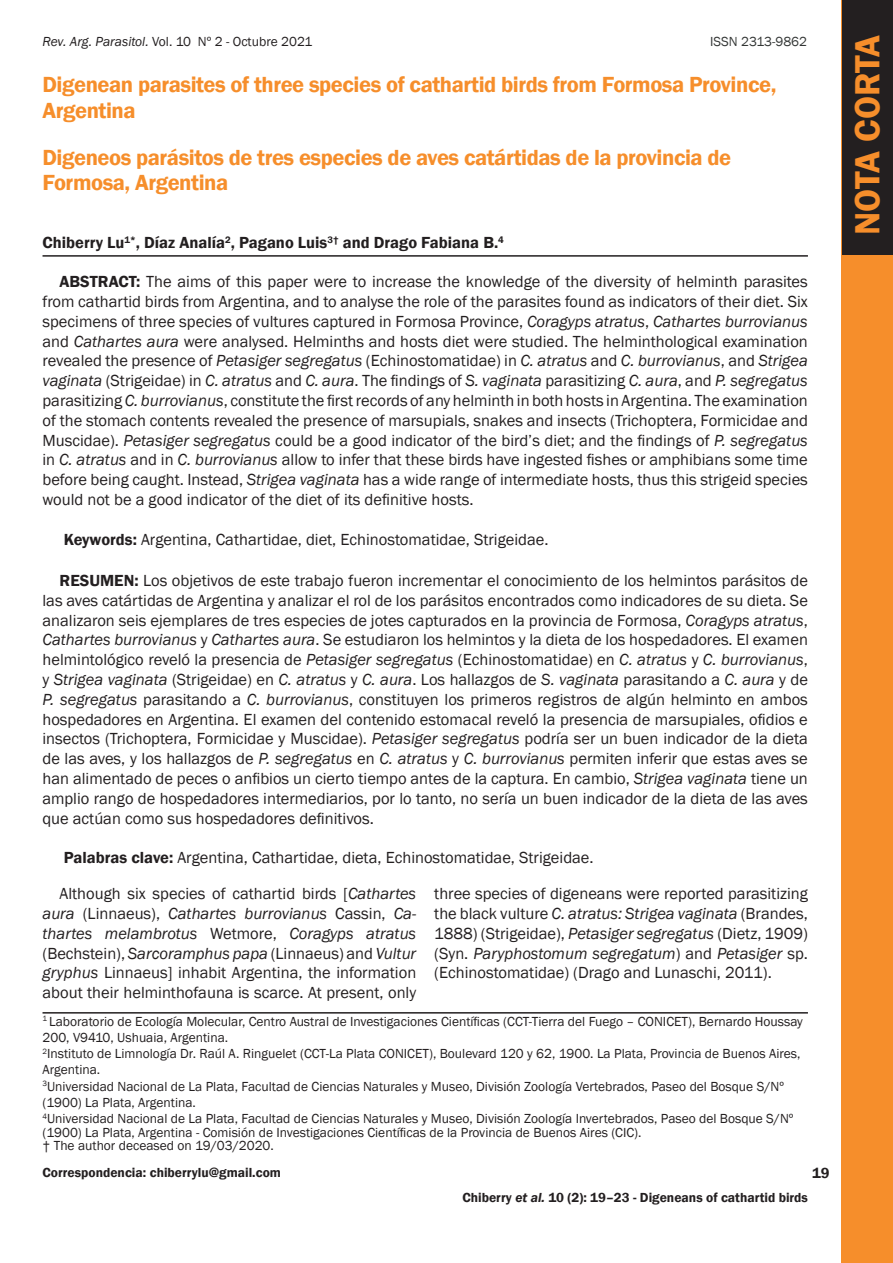
<style>
.page{position:relative;width:893px;height:1263px;background:#fff}
.page>*{position:absolute;margin:0;border:0;box-sizing:border-box;transform-origin:0 0}
.t1{font:600 36px "Franklin Gothic";color:#f68e2b}
.t2{font:600 22.5px/25.5px "Franklin Gothic";letter-spacing:-.02em;color:#f68e2b}
.t3{font:16.5px/19.8px "Franklin Gothic";color:#231f20;text-align:justify}
.t4{font:600 16.5px "Franklin Gothic";color:#231f20}
.t5{font:600 15px "Franklin Gothic";color:#231f20}
.t6{font:13.5px/16.2px "Franklin Gothic";color:#231f20}
.t7{font:600 13.5px "Franklin Gothic";color:#231f20}
.t8{font:13.5px "Franklin Gothic";color:#333635}
.s1{font-style:italic}
.s2{font-weight:600}
</style>
<div class="page">
<div style="left:842px;top:0;width:51px;height:1263px;background:#f68e2b"></div>
<div style="left:842px;top:0;width:51px;height:254px;background:#231f20"></div>
<hr style="left:43px;top:1012px;width:765px;height:1px;background:#231f20">
<hr style="left:43px;top:255px;width:765px;height:2px;background:#231f20">
<p class="t6" style="left:43px;top:34px;width:271px"><span class="s1">Rev. Arg. Parasitol.</span> Vol. 10 Nº 2 - Octubre 2021</p>
<p class="t8" style="left:710px;top:33px;width:98px">ISSN 2313-9862</p>
<h2 class="t2" style="left:43px;top:72px;width:735px">Digenean parasites of three species of cathartid birds from Formosa Province,<br>Argentina</h2>
<h2 class="t2" style="left:43px;top:145px;width:690px">Digeneos parásitos de tres especies de aves catártidas de la provincia de<br>Formosa, Argentina</h2>
<p class="t4" style="left:43px;top:232px;width:463px">Chiberry Lu<sup>1*</sup>, Díaz Analía<sup>2</sup>, Pagano Luis<sup>3†</sup> and Drago Fabiana B.<sup>4</sup></p>
<p class="t3" style="left:42px;top:272px;width:767px;text-indent:17px"><span class="s2">ABSTRACT:</span> The aims of this paper were to increase the knowledge of the diversity of helminth parasites from cathartid birds from Argentina, and to analyse the role of the parasites found as indicators of their diet. Six specimens of three species of vultures captured in Formosa Province, <span class="s1">Coragyps atratus</span>, <span class="s1">Cathartes burrovianus </span>and <span class="s1">Cathartes aura</span> were analysed. Helminths and hosts diet were studied. The helminthological examination revealed the presence of <span class="s1">Petasiger segregatus</span> (Echinostomatidae) in <span class="s1">C. atratus</span> and <span class="s1">C. burrovianus</span>, and <span class="s1">Strigea vaginata</span> (Strigeidae) in <span class="s1">C. atratus</span> and <span class="s1">C. aura</span>. The findings of <span class="s1">S. vaginata</span> parasitizing <span class="s1">C. aura</span>, and <span class="s1">P. segregatus </span>parasitizing <span class="s1">C. burrovianus</span>, constitute the first records of any helminth in both hosts in Argentina. The examination of the stomach contents revealed the presence of marsupials, snakes and insects (Trichoptera, Formicidae and Muscidae). <span class="s1">Petasiger segregatus</span> could be a good indicator of the bird’s diet; and the findings of <span class="s1">P. segregatus </span>in <span class="s1">C. atratus</span> and in <span class="s1">C. burrovianus</span> allow to infer that these birds have ingested fishes or amphibians some time before being caught. Instead, <span class="s1">Strigea vaginata</span> has a wide range of intermediate hosts, thus this strigeid species would not be a good indicator of the diet of its definitive hosts.</p>
<p class="t3" style="left:64px;top:530px;width:486px"><span class="s2">Keywords:</span> Argentina, Cathartidae, diet, Echinostomatidae, Strigeidae.</p>
<p class="t3" style="left:42px;top:571px;width:767px;text-indent:17px"><span class="s2">RESUMEN:</span> Los objetivos de este trabajo fueron incrementar el conocimiento de los helmintos parásitos de las aves catártidas de Argentina y analizar el rol de los parásitos encontrados como indicadores de su dieta. Se analizaron seis ejemplares de tres especies de jotes capturados en la provincia de Formosa, <span class="s1">Coragyps atratus</span>, <span class="s1">Cathartes burrovianus</span> y <span class="s1">Cathartes aura</span>. Se estudiaron los helmintos y la dieta de los hospedadores. El examen helmintológico reveló la presencia de <span class="s1">Petasiger segregatus</span> (Echinostomatidae) en <span class="s1">C. atratus</span> y <span class="s1">C. burrovianus</span>, y <span class="s1">Strigea vaginata</span> (Strigeidae) en <span class="s1">C. atratus</span> y <span class="s1">C. aura</span>. Los hallazgos de <span class="s1">S. vaginata</span> parasitando a <span class="s1">C. aura</span> y de <span class="s1">P. segregatus</span> parasitando a <span class="s1">C. burrovianus</span>, constituyen los primeros registros de algún helminto en ambos hospedadores en Argentina. El examen del contenido estomacal reveló la presencia de marsupiales, ofidios e insectos (Trichoptera, Formicidae y Muscidae). <span class="s1">Petasiger segregatus</span> podría ser un buen indicador de la dieta de las aves, y los hallazgos de <span class="s1">P. segregatus</span> en <span class="s1">C. atratus</span> y <span class="s1">C. burrovianus</span> permiten inferir que estas aves se han alimentado de peces o anfibios un cierto tiempo antes de la captura. En cambio, <span class="s1">Strigea vaginata</span> tiene un amplio rango de hospedadores intermediarios, por lo tanto, no sería un buen indicador de la dieta de las aves que actúan como sus hospedadores definitivos.</p>
<p class="t3" style="left:64px;top:848px;width:531px"><span class="s2">Palabras clave:</span> Argentina, Cathartidae, dieta, Echinostomatidae, Strigeidae.</p>
<p class="t3" style="left:43px;top:884px;width:375px;text-indent:17px">Although six species of cathartid birds [<span class="s1">Cathartes aura</span> (Linnaeus), <span class="s1">Cathartes burrovianus</span> Cassin, <span class="s1">Ca&shy;thartes melambrotus</span> Wetmore, <span class="s1">Coragyps atratus </span>(Bechstein), <span class="s1">Sarcoramphus papa</span> (Linnaeus) and <span class="s1">Vultur gryphus</span> Linnaeus] inhabit Argentina, the information about their helminthofauna is scarce. At present, only</p>
<p class="t3" style="left:434px;top:884px;width:375px">three species of digeneans were reported parasitizing the black vulture <span class="s1">C. atratus: Strigea vaginata</span> (Brandes, 1888) (Strigeidae), <span class="s1">Petasiger segregatus</span> (Dietz, 1909) (Syn. <span class="s1">Paryphostomum segregatum</span>) and <span class="s1">Petasiger</span> sp. (Echinostomatidae) (Drago and Lunaschi, 2011).</p>
<p class="t6" style="left:43px;top:1013px;width:762px"><sup>1</sup> Laboratorio de Ecología Molecular, Centro Austral de Investigaciones Científicas (CCT-Tierra del Fuego – CONICET), Bernardo Houssay 200, V9410, Ushuaia, Argentina.<br><sup>2</sup>Instituto de Limnología Dr. Raúl A. Ringuelet (CCT-La Plata CONICET), Boulevard 120 y 62, 1900. La Plata, Provincia de Buenos Aires, Argentina.<br><sup>3</sup>Universidad Nacional de La Plata, Facultad de Ciencias Naturales y Museo, División Zoología Vertebrados, Paseo del Bosque S/Nº (1900) La Plata, Argentina.<br><sup>4</sup>Universidad Nacional de La Plata, Facultad de Ciencias Naturales y Museo, División Zoología Invertebrados, Paseo del Bosque S/Nº</p>
<p class="t6" style="left:43px;top:1125px;width:601px;line-height:13.5px">(1900) La Plata, Argentina - Comisión de Investigaciones Científicas de la Provincia de Buenos Aires (CIC). † The author deceased on 19/03/2020.</p>
<p class="t7" style="left:43px;top:1164px;width:240px">Correspondencia: chiberrylu@gmail.com</p>
<p class="t5" style="left:812px;top:1164px;width:19px">19</p>
<p class="t7" style="left:462px;top:1189px;width:347px">Chiberry <span class="s1">et al.</span> 10 (2): 19–23 - Digeneans of cathartid birds</p>
<h1 class="t1" style="left:845px;top:235px;width:202px;rotate:-90deg">NOTA CORTA</h1>
</div>
